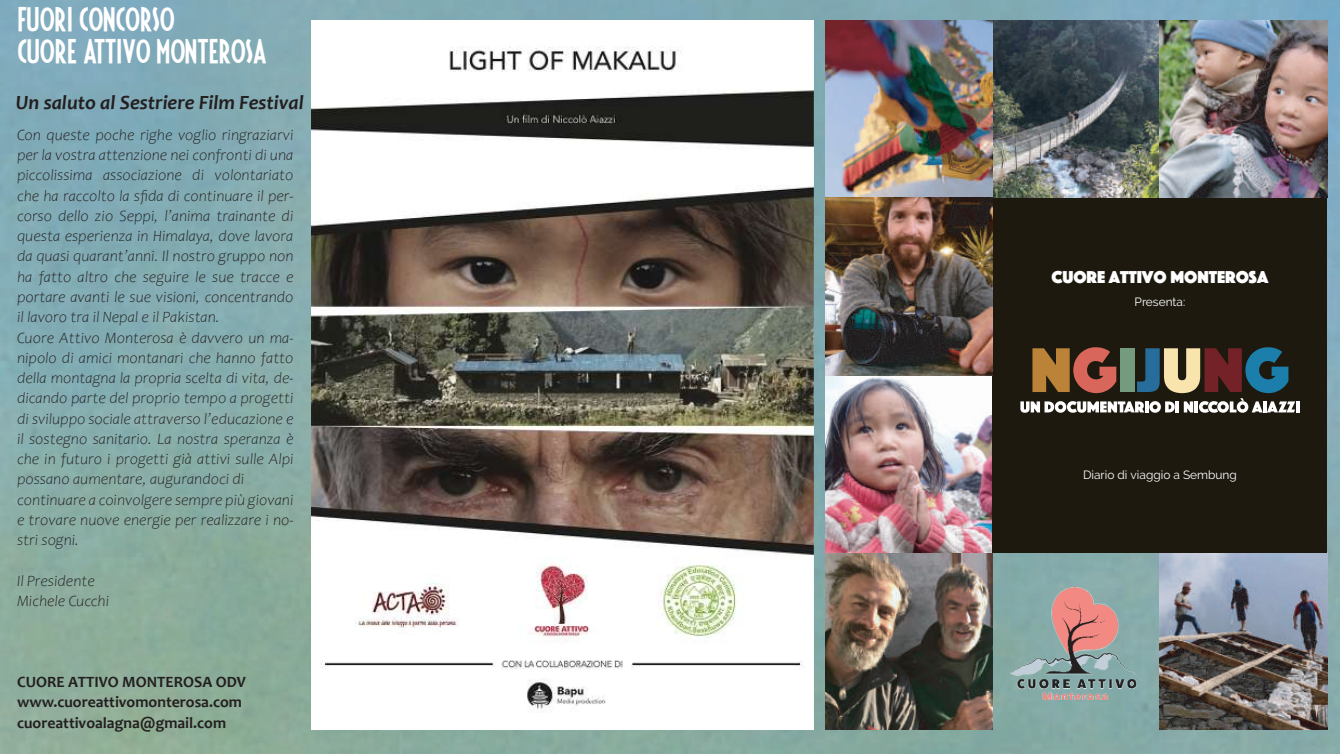
<style>
.page{position:relative;width:1340px;height:754px;background:#fff}
.page>*{position:absolute;margin:0;border:0;box-sizing:border-box;transform-origin:0 0}
.t1{font:65.48px "Phosphate Solid";color:#ba8338}
.t2{font:27px/31.5px "Fiesta";color:#fff}
.t3{font:italic 700 20.25px "Candara";color:#231f20}
.t4{font:17.78px "Phosphate Solid";color:#fff}
.t5{font:italic 300 15.75px/20.2px "Candara";color:#231f20}
.t6{font:700 15.75px/20.2px "Candara";color:#231f20}
.t7{font:11.92px "Raleway";color:#fff}
.s1{color:#d8665b}
.s2{color:#749b7e}
.s3{color:#276d9b}
.s4{color:#f8e4ac}
.s5{color:#742228}
.s6{color:#1b7eab}
</style>
<div class="page">
<img style="left:0;top:0;width:1339px;height:753px">
<img style="left:311px;top:20px;width:502px;height:708px">
<img style="left:825px;top:20px;width:501px;height:177px">
<img style="left:1159px;top:552px;width:167px;height:176px">
<img style="left:825px;top:197px;width:167px;height:531px">
<div style="left:992px;top:197px;width:334px;height:355px;background:#1d190f"></div>
<svg style="left:1020px;top:401px;width:154px;height:11px"></svg>
<hr style="left:1175px;top:401px;width:4px;height:11px;background:#fff">
<svg style="left:1183px;top:398px;width:112px;height:14px"></svg>
<svg style="left:1295px;top:401px;width:4px;height:11px"></svg>
<img style="left:1009px;top:587px;width:133px;height:112px">
<h2 class="t2" style="left:17px;top:3px;width:251px">FUORI CONCORSO |<br>CUORE ATTIVO MONTEROSA</h2>
<p class="t3" style="left:16px;top:90px;width:289px">Un saluto al Sestriere Film Festival</p>
<p class="t5" style="left:17px;top:125px;width:278px">Con queste poche righe voglio ringraziarvi per la vostra attenzione nei confronti di una piccolissima associazione di volontariato che ha raccolto la sfida di continuare il per&shy;corso dello zio Seppi, l’anima trainante di questa esperienza in Himalaya, dove lavora da quasi quarant’anni. Il nostro gruppo non ha fatto altro che seguire le sue tracce e portare avanti le sue visioni, concentrando il lavoro tra il Nepal e il Pakistan.<br>Cuore Attivo Monterosa è davvero un ma&shy;nipolo di amici montanari che hanno fatto della montagna la propria scelta di vita, de&shy;dicando parte del proprio tempo a progetti di sviluppo sociale attraverso l’educazione e il sostegno sanitario. La nostra speranza è che in futuro i progetti già attivi sulle Alpi possano aumentare, augurandoci di continuare a coinvolgere sempre più giovani e trovare nuove energie per realizzare i no&shy;stri sogni.</p>
<p class="t5" style="left:17px;top:570px;width:94px">Il Presidente<br>Michele Cucchi</p>
<p class="t6" style="left:17px;top:671px;width:230px">CUORE ATTIVO MONTEROSA ODV www.cuoreattivomonterosa.com cuoreattivoalagna@gmail.com</p>
<p class="t4" style="left:1051px;top:265px;width:218px">CUORE ATTIVO MONTEROSA</p>
<p class="t7" style="left:1134px;top:294px;width:52px">Presenta:</p>
<h1 class="t1" style="left:1030px;top:323px;width:261px">N<span class="s1">g</span><span class="s2">i</span><span class="s3">j</span><span class="s4">u</span><span class="s5">n</span><span class="s6">g</span></h1>
<p class="t7" style="left:1083px;top:467px;width:155px">Diario di viaggio a Sembung</p>
</div>
